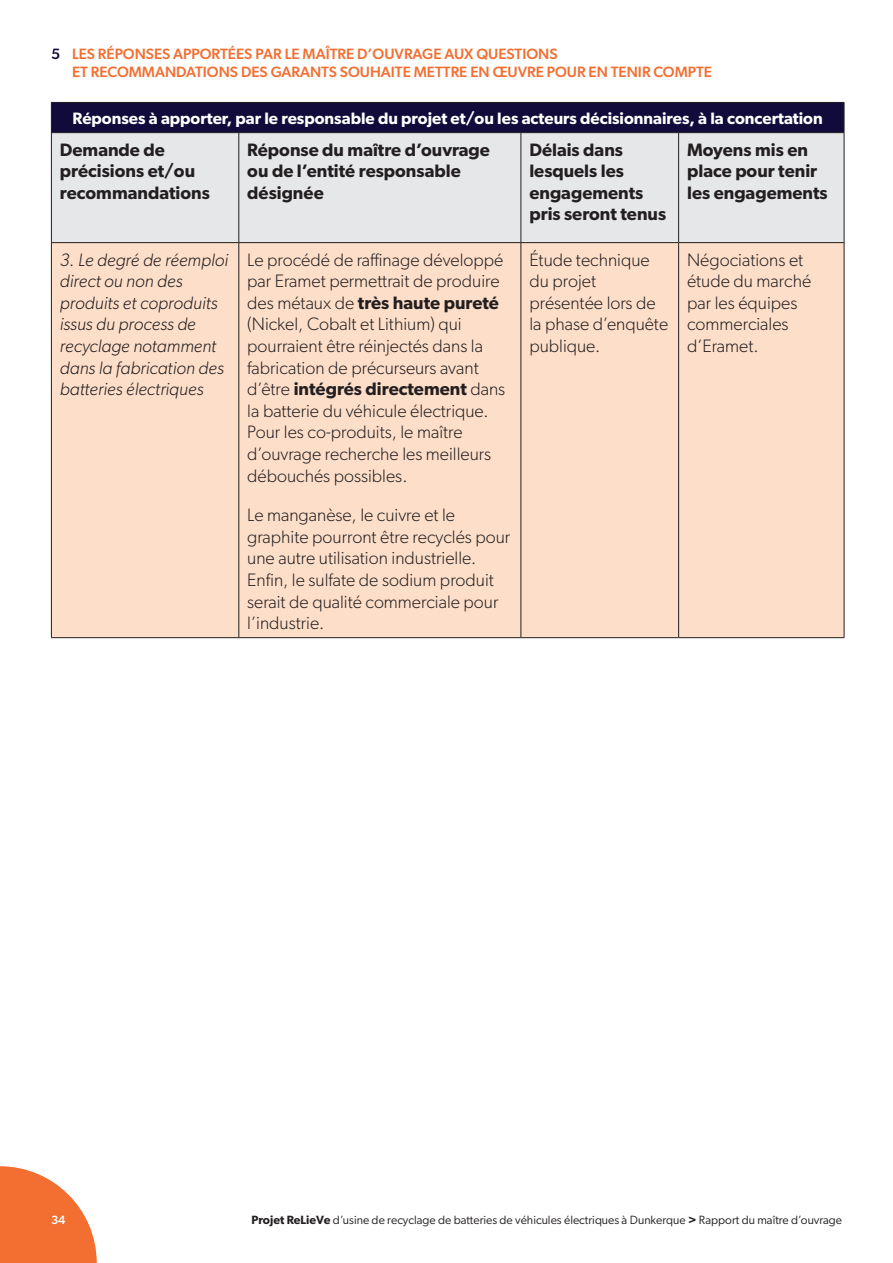
<style>
.page{position:relative;width:893px;height:1263px;background:#fff}
.page>*{position:absolute;margin:0;border:0;box-sizing:border-box;transform-origin:0 0}
.t1{font:300 18px/21.6px "Gibson";color:#231f20}
.t2{font:600 18px/21.6px "Gibson";color:#231f20}
.t3{font:italic 300 18px/21.6px "Gibson";color:#231f20}
.t4{font:600 16.5px "Gibson";color:#fff}
.t5{font:500 15px/18px "Gibson";color:#f36e31}
.t6{font:12px "Gibson";color:#231f20}
.t7{font:500 12px "Gibson";color:#fff}
.s1{color:#110b3b}
.s2{font-weight:600}
</style>
<div class="page">
<svg style="left:0;top:1166px;width:97px;height:97px"></svg>
<div style="left:51px;top:102px;width:793px;height:31px;background:#110b3b"></div>
<div style="left:52px;top:133px;width:792px;height:109px;background:#e6e7e9"></div>
<div style="left:52px;top:243px;width:792px;height:394px;background:#fddec9"></div>
<hr style="left:51px;top:102px;width:188px;height:1px;background:#231f20">
<svg style="left:51px;top:103px;width:1px;height:29px"></svg>
<hr style="left:239px;top:102px;width:282px;height:1px;background:#231f20">
<hr style="left:521px;top:102px;width:158px;height:1px;background:#231f20">
<hr style="left:679px;top:102px;width:165px;height:1px;background:#231f20">
<svg style="left:844px;top:103px;width:1px;height:29px"></svg>
<hr style="left:51px;top:132px;width:188px;height:1px;background:#231f20">
<hr style="left:51px;top:133px;width:1px;height:109px;background:#231f20">
<hr style="left:239px;top:132px;width:282px;height:1px;background:#231f20">
<hr style="left:238px;top:133px;width:1px;height:109px;background:#231f20">
<hr style="left:521px;top:132px;width:158px;height:1px;background:#231f20">
<hr style="left:520px;top:133px;width:1px;height:109px;background:#231f20">
<hr style="left:679px;top:132px;width:165px;height:1px;background:#231f20">
<hr style="left:678px;top:133px;width:1px;height:109px;background:#231f20">
<hr style="left:844px;top:133px;width:1px;height:109px;background:#231f20">
<hr style="left:51px;top:242px;width:188px;height:1px;background:#231f20">
<hr style="left:239px;top:242px;width:282px;height:1px;background:#231f20">
<hr style="left:521px;top:242px;width:158px;height:1px;background:#231f20">
<hr style="left:679px;top:242px;width:165px;height:1px;background:#231f20">
<hr style="left:51px;top:243px;width:1px;height:394px;background:#231f20">
<hr style="left:238px;top:243px;width:1px;height:394px;background:#231f20">
<hr style="left:520px;top:243px;width:1px;height:394px;background:#231f20">
<hr style="left:678px;top:243px;width:1px;height:394px;background:#231f20">
<hr style="left:844px;top:243px;width:1px;height:394px;background:#231f20">
<hr style="left:51px;top:637px;width:188px;height:1px;background:#231f20">
<hr style="left:239px;top:637px;width:282px;height:1px;background:#231f20">
<hr style="left:521px;top:637px;width:158px;height:1px;background:#231f20">
<hr style="left:679px;top:637px;width:165px;height:1px;background:#231f20">
<p class="t5" style="left:72px;top:44px;width:642px;text-indent:-21px"><span class="s1">5</span> LES RÉPONSES APPORTÉES PAR LE MAÎTRE D’OUVRAGE AUX QUESTIONS<br>ET RECOMMANDATIONS DES GARANTS SOUHAITE METTRE EN ŒUVRE POUR EN TENIR COMPTE</p>
<p class="t4" style="left:73px;top:109px;width:752px">Réponses à apporter, par le responsable du projet et/ou les acteurs décisionnaires, à la concertation</p>
<p class="t2" style="left:60px;top:138px;width:151px">Demande de précisions et/ou recommandations</p>
<p class="t2" style="left:247px;top:138px;width:244px">Réponse du maître d’ouvrage ou de l’entité responsable désignée</p>
<p class="t2" style="left:529px;top:138px;width:138px">Délais dans lesquels les engagements pris seront tenus</p>
<p class="t2" style="left:687px;top:138px;width:142px">Moyens mis en place pour tenir les engagements</p>
<p class="t3" style="left:60px;top:248px;width:170px">3. Le degré de réemploi direct ou non des produits et coproduits issus du process de recyclage notamment dans la fabrication des batteries électriques</p>
<p class="t1" style="left:247px;top:248px;width:259px">Le procédé de raffinage développé par Eramet permettrait de produire des métaux de <span class="s2">très haute pureté </span>(Nickel, Cobalt et Lithium) qui pourraient être réinjectés dans la fabrication de précurseurs avant d’être <span class="s2">intégrés directement</span> dans la batterie du véhicule électrique.<br>Pour les co-produits, le maître d’ouvrage recherche les meilleurs débouchés possibles.</p>
<p class="t1" style="left:247px;top:504px;width:265px">Le manganèse, le cuivre et le graphite pourront être recyclés pour une autre utilisation industrielle.<br>Enfin, le sulfate de sodium produit serait de qualité commerciale pour l’industrie.</p>
<p class="t1" style="left:529px;top:248px;width:140px">Étude technique du projet présentée lors de la phase d’enquête publique.</p>
<p class="t1" style="left:687px;top:248px;width:126px">Négociations et étude du marché par les équipes commerciales d’Eramet.</p>
<p class="t7" style="left:51px;top:1213px;width:16px">34</p>
<p class="t6" style="left:251px;top:1213px;width:592px"><span class="s2">Projet ReLieVe</span> d’usine de recyclage de batteries de véhicules électriques à Dunkerque <span class="s2">&gt;</span> Rapport du maître d’ouvrage</p>
</div>
